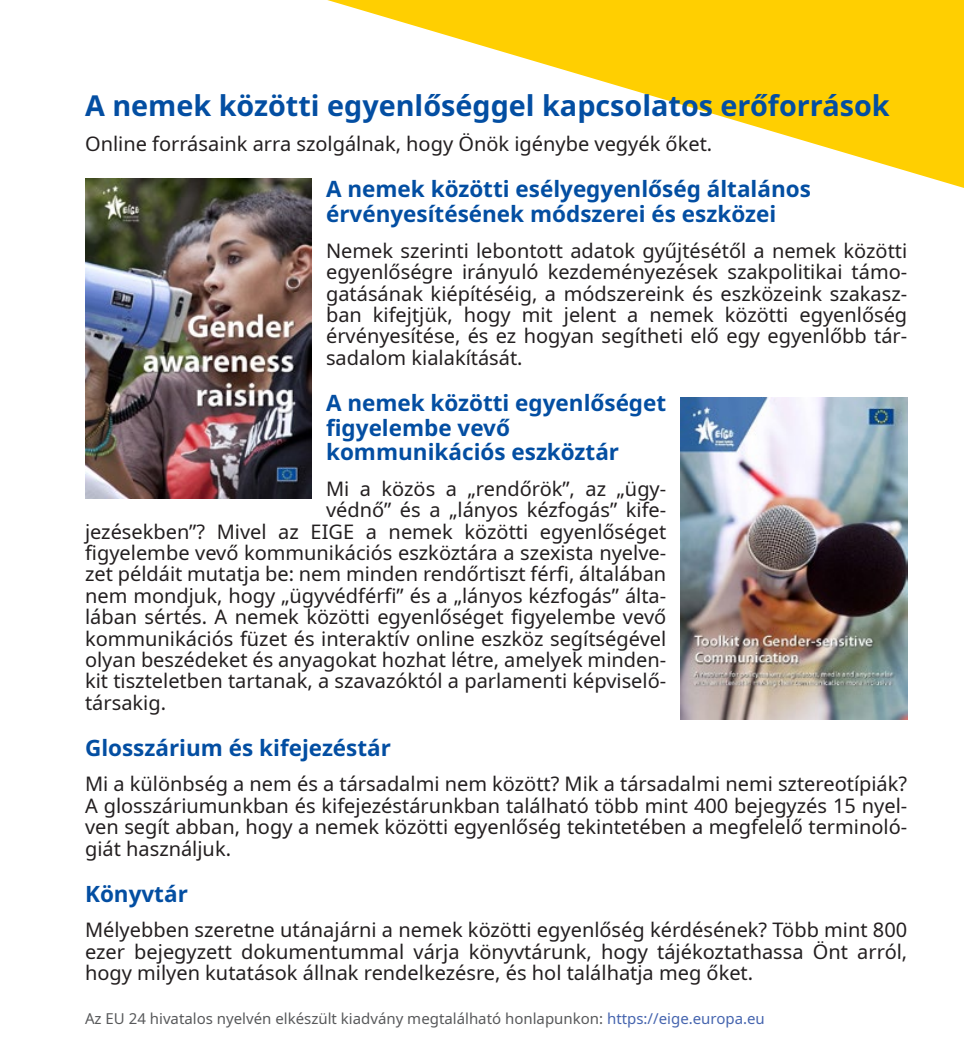
<style>
.page{position:relative;width:964px;height:1049px;background:#fff}
.page>*{position:absolute;margin:0;border:0;box-sizing:border-box;transform-origin:0 0}
.title_1{font:700 28.75px "Noto Sans";color:#034ea2}
.title_2{font:700 22.5px/24.8px "Noto Sans";color:#034ea2}
.body_8_5{font:20px/21.5px "Noto Sans";color:#231f20;text-align:justify}
.info_url{font:15px "Noto Sans";color:#58595b}
.s1{color:#4665af}
</style>
<div class="page">
<svg style="left:327px;top:0;width:637px;height:188px"></svg>
<img style="left:85px;top:178px;width:227px;height:321px">
<img style="left:680px;top:397px;width:227px;height:322px">
<p class="title_1" style="left:85px;top:85px;width:806px">A nemek közötti egyenlőséggel kapcsolatos erőforrások</p>
<p class="body_8_5" style="left:85px;top:134px;width:629px">Online forrásaink arra szolgálnak, hogy Önök igénybe vegyék őket.</p>
<p class="title_2" style="left:326px;top:177px;width:486px">A nemek közötti esélyegyenlőség általános érvényesítésének módszerei és eszközei</p>
<p class="body_8_5" style="left:326px;top:240px;width:583px">Nemek szerinti lebontott adatok gyűjtésétől a nemek közötti egyenlőségre irányuló kezdeményezések szakpolitikai támo&shy;gatásának kiépítéséig, a módszereink és eszközeink szakasz&shy;ban kifejtjük, hogy mit jelent a nemek közötti egyenlőség érvényesítése, és ez hogyan segítheti elő egy egyenlőbb tár&shy;sadalom kialakítását.</p>
<p class="title_2" style="left:326px;top:391px;width:342px">A nemek közötti egyenlőséget figyelembe vevő kommunikációs eszköztár</p>
<p class="body_8_5" style="left:326px;top:478px;width:342px">Mi a közös a „rendőrök”, az „ügy-</p>
<p class="body_8_5" style="left:326px;top:500px;width:342px">védnő” és a „lányos kézfogás” kife-</p>
<p class="body_8_5" style="left:85px;top:521px;width:583px">jezésekben”? Mivel az EIGE a nemek közötti egyenlőséget</p>
<p class="body_8_5" style="left:85px;top:542px;width:583px">figyelembe vevő kommunikációs eszköztára a szexista nyelve-</p>
<p class="body_8_5" style="left:85px;top:564px;width:583px">zet példáit mutatja be: nem minden rendőrtiszt férfi, általában</p>
<p class="body_8_5" style="left:85px;top:585px;width:583px">nem mondjuk, hogy „ügyvédférfi” és a „lányos kézfogás” álta-</p>
<p class="body_8_5" style="left:85px;top:607px;width:583px">lában sértés. A nemek közötti egyenlőséget figyelembe vevő</p>
<p class="body_8_5" style="left:85px;top:628px;width:583px">kommunikációs füzet és interaktív online eszköz segítségével</p>
<p class="body_8_5" style="left:85px;top:649px;width:583px">olyan beszédeket és anyagokat hozhat létre, amelyek minden-</p>
<p class="body_8_5" style="left:85px;top:671px;width:583px">kit tiszteletben tartanak, a szavazóktól a parlamenti képviselő-</p>
<p class="body_8_5" style="left:85px;top:692px;width:83px">társakig.</p>
<p class="title_2" style="left:85px;top:736px;width:307px">Glosszárium és kifejezéstár</p>
<p class="body_8_5" style="left:85px;top:774px;width:824px">Mi a különbség a nem és a társadalmi nem között? Mik a társadalmi nemi sztereotípiák?<br>A glosszáriumunkban és kifejezéstárunkban található több mint 400 bejegyzés 15 nyel&shy;ven segít abban, hogy a nemek közötti egyenlőség tekintetében a megfelelő terminoló&shy;giát használjuk.</p>
<p class="title_2" style="left:85px;top:882px;width:104px">Könyvtár</p>
<p class="body_8_5" style="left:85px;top:920px;width:824px">Mélyebben szeretne utánajárni a nemek közötti egyenlőség kérdésének? Több mint 800 ezer bejegyzett dokumentummal várja könyvtárunk, hogy tájékoztathassa Önt arról, hogy milyen kutatások állnak rendelkezésre, és hol találhatja meg őket.</p>
<p class="info_url" style="left:85px;top:1008px;width:681px">Az EU 24 hivatalos nyelvén elkészült kiadvány megtalálható honlapunkon: <span class="s1">https://eige.europa.eu</span></p>
</div>
